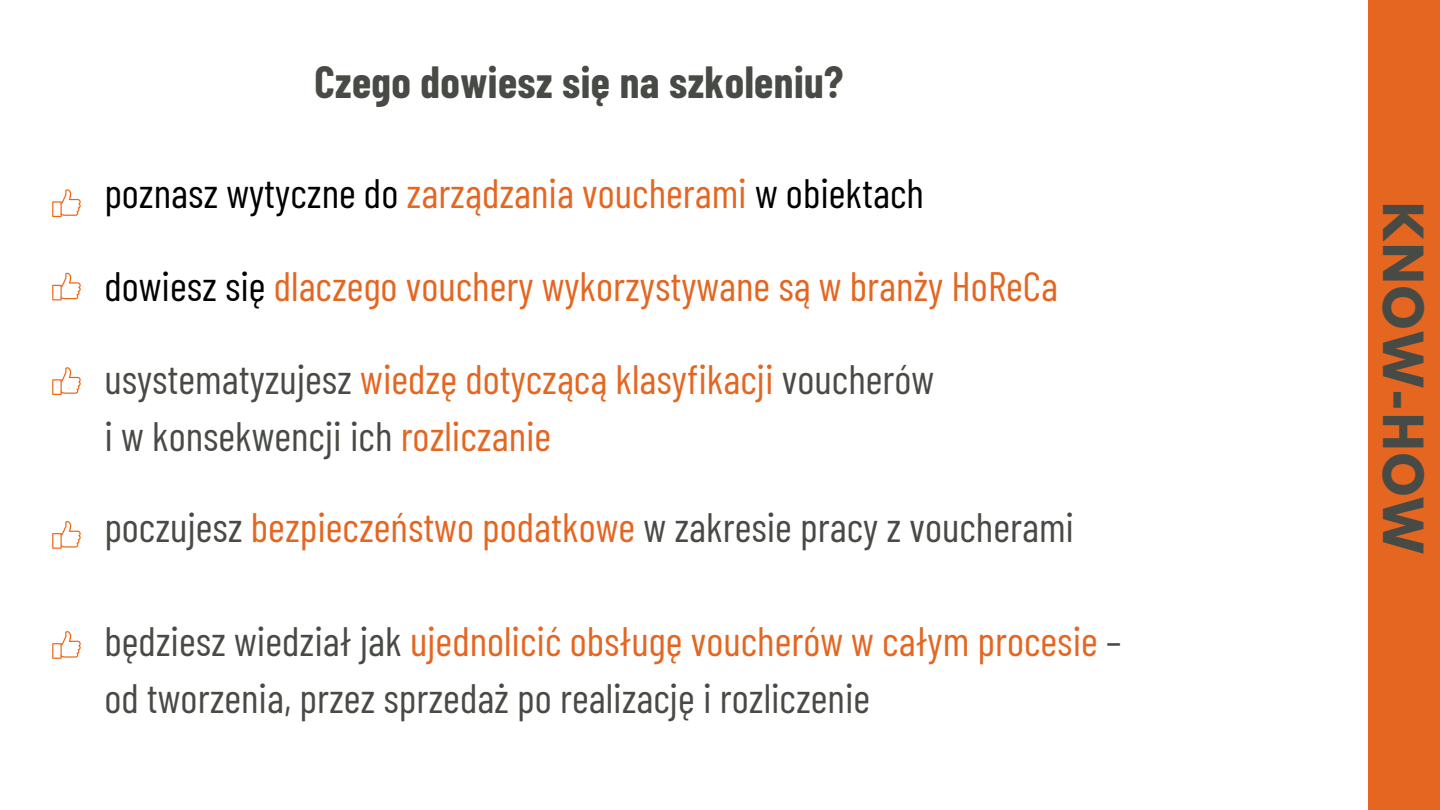
<style>
.page{position:relative;width:1440px;height:810px;background:#fff}
.page>*{position:absolute;margin:0;border:0;box-sizing:border-box;transform-origin:0 0}
.t1{font:700 49px "League Spartan";letter-spacing:.05em;color:#484b45}
.t2{font:700 44px "Barlow Condensed";letter-spacing:.01em;color:#484b45}
.t3{font:41px "Barlow Condensed";color:#e46621}
.t4{font:41px "Barlow Condensed";color:#484b45}
.t5{font:41px "Barlow Condensed";color:#000}
.s1{color:#e46621}
.s2{color:#000}
.s3{color:#484b45}
</style>
<div class="page">
<svg style="left:52px;top:189px;width:29px;height:28px"></svg>
<svg style="left:52px;top:273px;width:29px;height:27px"></svg>
<svg style="left:52px;top:367px;width:29px;height:28px"></svg>
<svg style="left:52px;top:521px;width:29px;height:28px"></svg>
<svg style="left:52px;top:631px;width:29px;height:28px"></svg>
<div style="left:1368px;top:0;width:72px;height:810px;background:#e46621"></div>
<p class="t2" style="left:314px;top:54px;width:531px">Czego dowiesz się na szkoleniu?</p>
<p class="t5" style="left:104px;top:167px;width:821px">poznasz wytyczne do <span class="s1">zarządzania voucherami</span> w obiektach</p>
<p class="t3" style="left:104px;top:260px;width:955px"><span class="s2">dowiesz się</span> dlaczego vouchery wykorzystywane są w branży HoReCa</p>
<p class="t3" style="left:104px;top:353px;width:831px"><span class="s3">usystematyzujesz</span> wiedzę dotyczącą klasyfikacji <span class="s3">voucherów</span></p>
<p class="t4" style="left:104px;top:410px;width:448px">i w konsekwencji ich <span class="s1">rozliczanie</span></p>
<p class="t4" style="left:104px;top:501px;width:971px">poczujesz <span class="s1">bezpieczeństwo podatkowe</span> w zakresie pracy z voucherami</p>
<p class="t3" style="left:104px;top:615px;width:1019px"><span class="s3">będziesz wiedział jak</span> ujednolicić obsługę voucherów w całym procesie <span class="s3">–</span></p>
<p class="t4" style="left:104px;top:672px;width:767px">od tworzenia, przez sprzedaż po realizację i rozliczenie</p>
<p class="t1" style="left:1427px;top:202px;width:354px;rotate:90deg">KNOW-HOW</p>
</div>
